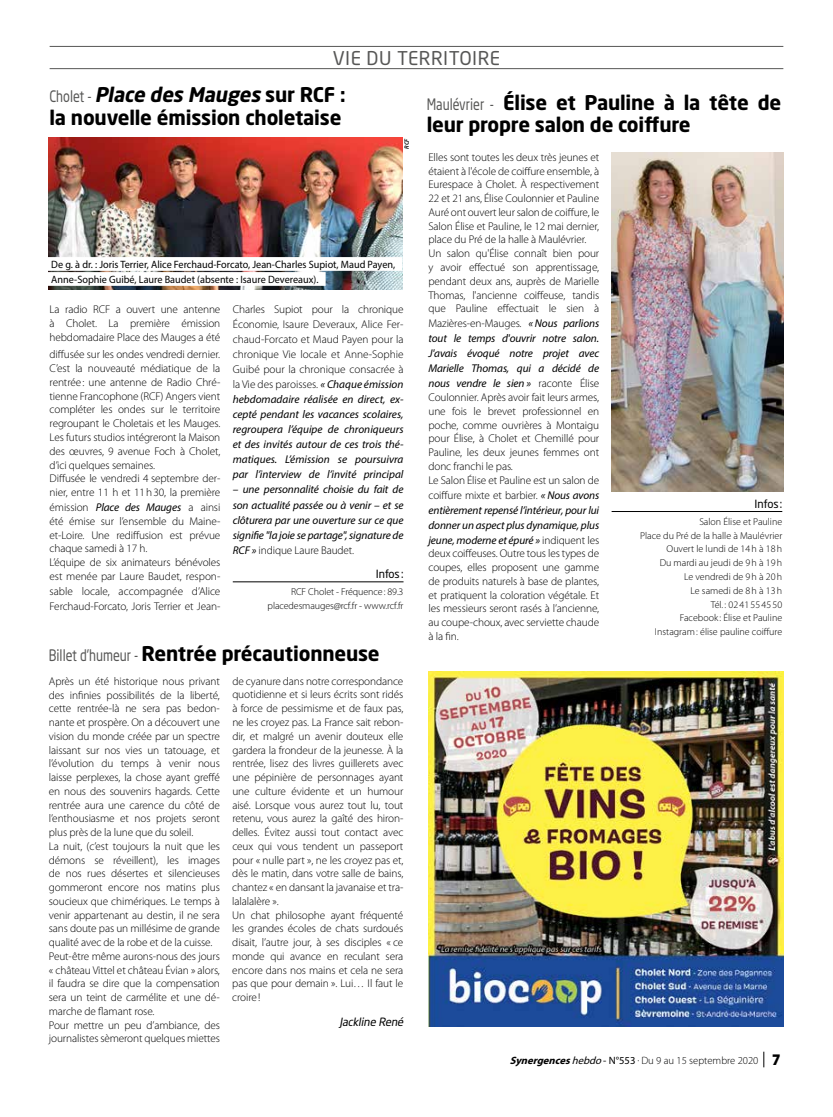
<style>
.page{position:relative;width:833px;height:1117px;background:#fff}
.page>*{position:absolute;margin:0;border:0;box-sizing:border-box;transform-origin:0 0}
.t1{font:700 20px/22.5px "Neo Sans Std";letter-spacing:-.01em;color:#000}
.t2{font:18.75px "Neo Sans Std";letter-spacing:.025em;color:#575756}
.t3{font:300 11.25px/13.8px "Myriad Pro";letter-spacing:-.01em;color:#000}
.t4{font:italic 11.25px/15px "Myriad Pro";letter-spacing:-.01em;color:#000;text-align:justify}
.t5{font:italic 11.25px "Neo Sans Std";color:#000}
.t6{font:11.25px "Neo Sans Std";letter-spacing:-.02em;color:#000}
.t7{font:10.62px/15px "Myriad Pro";color:#000;scale:.96 1}
.t8{font:300 10.62px "Myriad Pro";color:#000}
.t9{font:300 10px/13.8px "Myriad Pro";color:#000;text-align:right}
.t10{font:italic 600 6.25px "Myriad Pro";color:#000}
.s1{font-weight:400;font-size:15.62px;color:#575756}
.s2{font-style:italic}
.s3{font-weight:400;font-style:italic}
.s4{font-weight:300;font-style:normal}
.s5{font-weight:700;font-style:italic}
.s6{font-weight:400}
.s7{font-weight:900;font-size:16.25px}
</style>
<div class="page">
<svg style="left:763px;top:1051px;width:1px;height:16px"></svg>
<hr style="left:50px;top:46px;width:733px;height:1px;background:#575756">
<hr style="left:50px;top:68px;width:733px;height:1px;background:#575756">
<img style="left:429px;top:671px;width:354px;height:354px">
<hr style="left:233px;top:581px;width:170px;height:1px;background:#000">
<img style="left:49px;top:137px;width:354px;height:153px">
<hr style="left:611px;top:511px;width:171px;height:1px;background:#000">
<img style="left:611px;top:152px;width:172px;height:340px">
<div style="left:44px;top:257px;width:358px;height:14px;background:#fff"></div>
<div style="left:44px;top:272px;width:281px;height:14px;background:#fff"></div>
<h2 class="t2" style="left:333px;top:46px;width:169px">VIE DU TERRITOIRE</h2>
<h1 class="t1" style="left:49px;top:83px;width:298px"><span class="s1">C h o l e t -</span> <span class="s2">Place des Mauges</span> s u r R C F : la nouvelle émission choletaise</h1>
<p class="t10" style="left:403px;top:149px;width:12px;rotate:-90deg">RCF</p>
<p class="t7" style="left:51px;top:256px;width:360px">De g. à dr. : Joris Terrier, Alice Ferchaud-Forcato, Jean-Charles Supiot, Maud Payen,<br>Anne-Sophie Guibé, Laure Baudet (absente : Isaure Devereaux).</p>
<p class="t3" style="left:50px;top:303px;width:172px;text-align:justify">La radio RCF a ouvert une antenne à Cholet. La première émission hebdomadaire Place des Mauges a été</p>
<p class="t3" style="left:50px;top:348px;width:172px">diffusée sur les ondes vendredi dernier.<br>C’est la nouveauté médiatique de la rentrée: une antenne de Radio Chré&shy;tienne Francophone (RCF) Angers vient compléter les ondes sur le territoire regroupant le Choletais et les Mauges.<br>Les futurs studios intégreront la Maison des œuvres, 9 avenue Foch à Cholet, d’ici quelques semaines.<br>Diffusée le vendredi 4 septembre der&shy;nier, entre 11 h et 11h30, la première</p>
<p class="t3" style="left:50px;top:500px;width:172px">émission <span class="s3">Place des Mauges</span> a ainsi été émise sur l’ensemble du Maine&shy;et-Loire. Une rediffusion est prévue chaque samedi à 17 h.<br>L’équipe de six animateurs bénévoles est menée par Laure Baudet, respon-</p>
<p class="t3" style="left:50px;top:583px;width:172px;line-height:15px">sable locale, accompagnée d’Alice<br>Ferchaud-Forcato, Joris Terrier et Jean-</p>
<p class="t4" style="left:233px;top:302px;width:172px"><span class="s4">Charles Supiot pour la chronique Économie, Isaure Deveraux, Alice Fer&shy;chaud-Forcato et Maud Payen pour la chronique Vie locale et Anne-Sophie Guibé pour la chronique consacrée à la Vie des paroisses.</span> « Chaque émission hebdomadaire réalisée en direct, ex&shy;cepté pendant les vacances scolaires, regroupera l’équipe de chroniqueurs et des invités autour de ces trois thé&shy;matiques. L’émission se poursuivra par l’interview de l’invité principal</p>
<p class="t4" style="left:233px;top:482px;width:172px">– une personnalité choisie du fait de son actualité passée ou à venir – et se clôturera par une ouverture sur ce que signifie "la joie se partage", signature de RCF » <span class="s4">indique Laure Baudet.</span></p>
<p class="t6" style="left:376px;top:566px;width:29px">Infos:</p>
<p class="t9" style="left:267px;top:585px;width:137px">RCF Cholet - Fréquence: 89.3 placedesmauges@rcf.fr - www.rcf.fr</p>
<h1 class="t1" style="left:49px;top:641px;width:332px"><span class="s1">Billet d'humeur -</span> Rentrée précautionneuse</h1>
<p class="t3" style="left:49px;top:674px;width:173px">Après un été historique nous privant des infinies possibilités de la liberté, cette rentrée-là ne sera pas bedon&shy;nante et prospère. On a découvert une vision du monde créée par un spectre laissant sur nos vies un tatouage, et l’évolution du temps à venir nous laisse perplexes, la chose ayant greffé en nous des souvenirs hagards. Cette rentrée aura une carence du côté de l’enthousiasme et nos projets seront plus près de la lune que du soleil.<br>La nuit, (c’est toujours la nuit que les démons se réveillent), les images de nos rues désertes et silencieuses gommeront encore nos matins plus soucieux que chimériques. Le temps à venir appartenant au destin, il ne sera sans doute pas un millésime de grande qualité avec de la robe et de la cuisse.<br>Peut-être même aurons-nous des jours « château Vittel et château Évian » alors, il faudra se dire que la compensation sera un teint de carmélite et une dé&shy;marche de flamant rose.<br>Pour mettre un peu d’ambiance, des journalistes sèmeront quelques miettes</p>
<p class="t3" style="left:232px;top:674px;width:173px">de cyanure dans notre correspondance quotidienne et si leurs écrits sont ridés à force de pessimisme et de faux pas, ne les croyez pas. La France sait rebon&shy;dir, et malgré un avenir douteux elle gardera la frondeur de la jeunesse. À la rentrée, lisez des livres guillerets avec une pépinière de personnages ayant une culture évidente et un humour aisé. Lorsque vous aurez tout lu, tout retenu, vous aurez la gaîté des hiron&shy;delles. Évitez aussi tout contact avec ceux qui vous tendent un passeport pour « nulle part », ne les croyez pas et, dès le matin, dans votre salle de bains, chantez « en dansant la javanaise et tra&shy;lalalalère ».<br>Un chat philosophe ayant fréquenté les grandes écoles de chats surdoués disait, l’autre jour, à ses disciples « ce monde qui avance en reculant sera encore dans nos mains et cela ne sera pas que pour demain ». Lui… Il faut le croire!</p>
<p class="t5" style="left:339px;top:1014px;width:68px">Jackline René</p>
<h1 class="t1" style="left:427px;top:91px;width:356px"><span class="s1">Maulévrier -</span> Élise et Pauline à la tête de leur propre salon de coiffure</h1>
<p class="t3" style="left:428px;top:150px;width:172px">Elles sont toutes les deux très jeunes et étaient à l'école de coiffure ensemble, à Eurespace à Cholet. À respectivement 22 et 21 ans, Élise Coulonnier et Pauline Auré ont ouvert leur salon de coiffure, le Salon Élise et Pauline, le 12 mai dernier, place du Pré de la halle à Maulévrier.<br>Un salon qu'Élise connaît bien pour y avoir effectué son apprentissage, pendant deux ans, auprès de Marielle Thomas, l'ancienne coiffeuse, tandis que Pauline effectuait le sien à</p>
<p class="t4" style="left:428px;top:316px;width:172px"><span class="s4">Mazières-en-Mauges.</span> « Nous parlions tout le temps d'ouvrir notre salon.<br>J'avais évoqué notre projet avec Marielle Thomas, qui a décidé de nous vendre le sien » <span class="s4">raconte Élise</span></p>
<p class="t3" style="left:428px;top:390px;width:172px">Coulonnier. Après avoir fait leurs armes, une fois le brevet professionnel en poche, comme ouvrières à Montaigu pour Élise, à Cholet et Chemillé pour Pauline, les deux jeunes femmes ont donc franchi le pas.<br>Le Salon Élise et Pauline est un salon de</p>
<p class="t4" style="left:428px;top:487px;width:172px"><span class="s4">coiffure mixte et barbier.</span> « Nous avons entièrement repensé l’intérieur, pour lui donner un aspect plus dynamique, plus jeune, moderne et épuré » <span class="s4">indiquent les</span></p>
<p class="t3" style="left:428px;top:547px;width:172px;text-align:justify">deux coiffeuses. Outre tous les types de coupes, elles proposent une gamme de produits naturels à base de plantes, et pratiquent la coloration végétale. Et les messieurs seront rasés à l’ancienne, au coupe-choux, avec serviette chaude à la fin.</p>
<p class="t6" style="left:754px;top:496px;width:29px">Infos:</p>
<p class="t9" style="left:640px;top:515px;width:144px">Salon Élise et Pauline<br>Place du Pré de la halle à Maulévrier<br>Ouvert le lundi de 14h à 18h<br>Du mardi au jeudi de 9h à 19h<br>Le vendredi de 9h à 20h<br>Le samedi de 8h à 13h<br>Tél. : 02 41 55 45 50<br>Facebook : Élise et Pauline<br>Instagram: élise pauline coiffure</p>
<p class="t8" style="left:510px;top:1054px;width:272px"><span class="s5">Synergences</span><span class="s3">hebdo</span><span class="s6">- N°553 .</span> Du 9 au 15 septembre 2020 <span class="s7">7</span></p>
</div>
